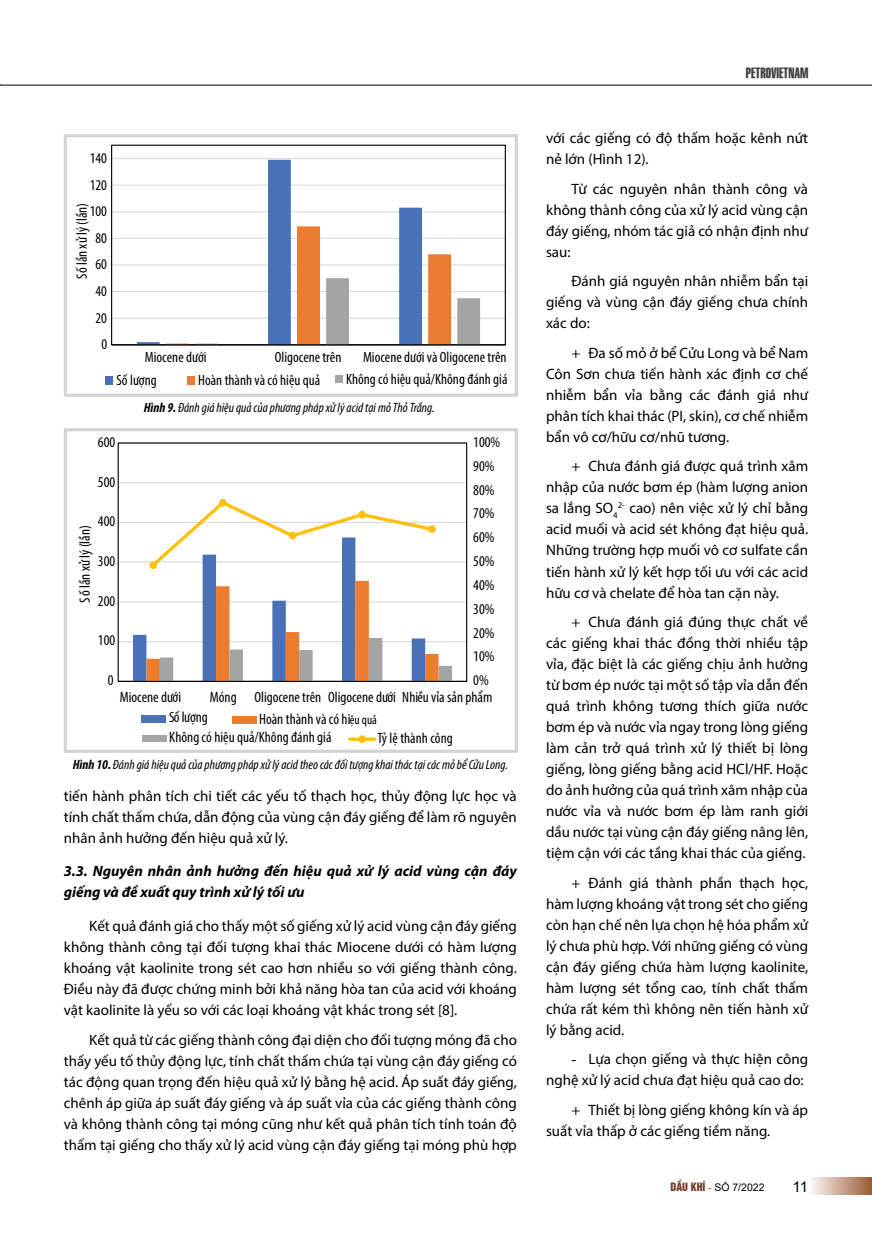
<style>
.page{position:relative;width:872px;height:1234px;background:#fff}
.page>*{position:absolute;margin:0;border:0;box-sizing:border-box;transform-origin:0 0}
.t1{font:15px/21px "Myriad Pro";color:#000;text-align:justify}
.t2{font:condensed 15px/18.5px "Myriad Pro";color:#000}
.t3{font:italic 700 15px/21px "Myriad Pro";color:#000}
.t4{font:15px "Arial";color:#000}
.t5{font:14.25px "SFU Swiss BT Extra Compressed";color:#414042}
.t6{font:italic condensed 13.5px "Myriad Pro";color:#000}
.t7{font:10.5px "Arial";color:#000}
.s1{font-weight:700}
.s2{font-size:12.9px}
.s3{font-family:"Times New Roman"}
.s4{font-family:"UTM Helvet Ins";color:#733c27}
.s5{font-family:"Times New Roman";color:#733c27}
</style>
<div class="page">
<hr style="left:0;top:85px;width:872px;height:1px;background:#000">
<div style="left:808px;top:1177px;width:64px;height:17px;background:linear-gradient(to right,#fefefd,#9e5b38)"></div>
<hr style="left:112px;top:158px;width:393px;height:1px;background:#dad9d9">
<hr style="left:112px;top:184px;width:393px;height:2px;background:#dad9d9">
<hr style="left:112px;top:211px;width:393px;height:1px;background:#dad9d9">
<hr style="left:112px;top:238px;width:393px;height:1px;background:#dad9d9">
<hr style="left:112px;top:264px;width:393px;height:1px;background:#dad9d9">
<hr style="left:112px;top:291px;width:393px;height:1px;background:#dad9d9">
<hr style="left:112px;top:317px;width:393px;height:2px;background:#dad9d9">
<div style="left:111px;top:145px;width:395px;height:200px;border:1px solid #000"></div>
<svg style="left:137px;top:160px;width:285px;height:184px"></svg>
<svg style="left:166px;top:226px;width:314px;height:118px"></svg>
<hr style="left:112px;top:344px;width:393px;height:1px;background:#000">
<div style="left:105px;top:376px;width:8px;height:9px;background:#4971b8"></div>
<div style="left:187px;top:377px;width:8px;height:8px;background:#ec7d30"></div>
<div style="left:334px;top:375px;width:8px;height:8px;background:#a5a4a4"></div>
<div style="left:64px;top:134px;width:454px;height:262px;border:3px solid #d1d3d4"></div>
<hr style="left:118px;top:482px;width:349px;height:1px;background:#dad9d9">
<hr style="left:118px;top:522px;width:349px;height:1px;background:#dad9d9">
<hr style="left:118px;top:561px;width:349px;height:1px;background:#dad9d9">
<hr style="left:118px;top:601px;width:349px;height:1px;background:#dad9d9">
<hr style="left:118px;top:641px;width:349px;height:1px;background:#dad9d9">
<hr style="left:118px;top:680px;width:349px;height:1px;background:#000">
<svg style="left:133px;top:498px;width:319px;height:183px"></svg>
<div style="left:149px;top:561px;width:8px;height:8px;border:1px solid #fdc010;border-radius:50%"></div>
<div style="left:219px;top:499px;width:7px;height:7px;background:#fdc010;border-radius:50%"></div>
<div style="left:219px;top:499px;width:8px;height:7px;border:1px solid #fdc010;border-radius:50%"></div>
<div style="left:289px;top:532px;width:7px;height:7px;background:#fdc010;border-radius:50%"></div>
<div style="left:289px;top:531px;width:7px;height:8px;border:1px solid #fdc010;border-radius:50%"></div>
<div style="left:359px;top:511px;width:6px;height:7px;background:#fdc010;border-radius:50%"></div>
<div style="left:358px;top:510px;width:8px;height:8px;border:1px solid #fdc010;border-radius:50%"></div>
<div style="left:429px;top:525px;width:6px;height:7px;background:#fdc010;border-radius:50%"></div>
<div style="left:428px;top:525px;width:8px;height:7px;border:1px solid #fdc010;border-radius:50%"></div>
<div style="left:141px;top:714px;width:25px;height:7px;background:#4971b8"></div>
<div style="left:232px;top:716px;width:24px;height:7px;background:#ec7d30"></div>
<div style="left:142px;top:734px;width:25px;height:7px;background:#a5a4a4"></div>
<hr style="left:350px;top:737px;width:25px;height:3px;background:#fdc010">
<div style="left:358px;top:735px;width:8px;height:7px;border:1px solid #fdc010;border-radius:50%"></div>
<div style="left:64px;top:428px;width:454px;height:324px;border:3px solid #d1d3d4"></div>
<p class="t2" style="left:90px;top:149px;width:19px">140</p>
<p class="t2" style="left:90px;top:175px;width:19px">120</p>
<p class="t2" style="left:72px;top:279px;width:77px;rotate:-90deg">Số lần xử lý (lần)</p>
<p class="t2" style="left:90px;top:202px;width:19px">100</p>
<p class="t2" style="left:96px;top:228px;width:13px">80</p>
<p class="t2" style="left:96px;top:255px;width:13px">60</p>
<p class="t2" style="left:96px;top:281px;width:13px">40</p>
<p class="t2" style="left:96px;top:308px;width:13px">20</p>
<p class="t2" style="left:101px;top:335px;width:7px">0</p>
<p class="t2" style="left:145px;top:348px;width:63px">Miocene dưới</p>
<p class="t2" style="left:275px;top:348px;width:68px">Oligocene trên</p>
<p class="t2" style="left:363px;top:348px;width:145px">Miocene dưới và Oligocene trên</p>
<p class="t2" style="left:117px;top:371px;width:42px">Số lượng</p>
<p class="t2" style="left:198px;top:371px;width:124px">Hoàn thành và có hiệu quả</p>
<p class="t2" style="left:346px;top:369px;width:163px">Không có hiệu quả/Không đánh giá</p>
<p class="t6" style="left:144px;top:399px;width:292px"><span class="s1">Hình 9.</span> Đánh giá hiệu quả của phương pháp xử lý acid tại mỏ Thỏ Trắng.</p>
<p class="t2" style="left:98px;top:432px;width:19px">600</p>
<p class="t2" style="left:98px;top:472px;width:19px">500</p>
<p class="t2" style="left:98px;top:512px;width:19px">400</p>
<p class="t2" style="left:76px;top:602px;width:79px;rotate:-90deg">Số lần xử lý (lần)</p>
<p class="t2" style="left:98px;top:551px;width:19px">300</p>
<p class="t2" style="left:98px;top:591px;width:19px">200</p>
<p class="t2" style="left:98px;top:631px;width:19px">100</p>
<p class="t2" style="left:108px;top:670px;width:7px">0</p>
<p class="t2" style="left:473px;top:432px;width:28px">100%</p>
<p class="t2" style="left:473px;top:456px;width:23px">90%</p>
<p class="t2" style="left:473px;top:480px;width:23px">80%</p>
<p class="t2" style="left:473px;top:504px;width:23px">70%</p>
<p class="t2" style="left:473px;top:527px;width:23px">60%</p>
<p class="t2" style="left:473px;top:551px;width:23px">50%</p>
<p class="t2" style="left:473px;top:575px;width:23px">40%</p>
<p class="t2" style="left:473px;top:599px;width:23px">30%</p>
<p class="t2" style="left:473px;top:623px;width:23px">20%</p>
<p class="t2" style="left:473px;top:647px;width:23px">10%</p>
<p class="t2" style="left:473px;top:670px;width:17px">0%</p>
<p class="t2" style="left:120px;top:687px;width:63px">Miocene dưới</p>
<p class="t2" style="left:210px;top:687px;width:284px">Móng Oligocene trên Oligocene dưới Nhiều vỉa sản phẩm</p>
<p class="t2" style="left:169px;top:707px;width:40px">Số lượng</p>
<p class="t2" style="left:169px;top:709px;width:209px;text-indent:90px">Hoàn thành và có hi<span class="s2">ệu quả<br></span>Không có hiệu quả/Không đánh giá</p>
<p class="t2" style="left:377px;top:728px;width:77px">Tỷ lệ thành công</p>
<p class="t6" style="left:73px;top:756px;width:436px"><span class="s1">Hình 10.</span> Đánh giá hiệu quả của phương pháp xử lý acid theo các đối tượng khai thác tại các mỏ bể Cửu Long.</p>
<p class="t1" style="left:64px;top:784px;width:454px">tiến hành phân tích chi tiết các yếu tố thạch học, thủy động lực học và tính chất thấm chứa, dẫn động của vùng cận đáy giếng để làm rõ nguyên nhân ảnh hưởng đến hiệu quả xử lý.</p>
<p class="t3" style="left:64px;top:860px;width:454px">3.3. Nguyên nhân ảnh hưởng đến hiệu quả xử lý acid vùng cận đáy giếng và đề xuất quy trình xử lý tối ưu</p>
<p class="t1" style="left:64px;top:915px;width:454px;text-indent:26px">Kết quả đánh giá cho thấy một số giếng xử lý acid vùng cận đáy giếng không thành công tại đối tượng khai thác Miocene dưới có hàm lượng khoáng vật kaolinite trong sét cao hơn nhiều so với giếng thành công.<br>Điều này đã được chứng minh bởi khả năng hòa tan của acid với khoáng vật kaolinite là yếu so với các loại khoáng vật khác trong sét [8].</p>
<p class="t1" style="left:64px;top:1028px;width:454px;text-indent:26px">Kết quả từ các giếng thành công đại diện cho đối tượng móng đã cho thấy yếu tố thủy động lực, tính chất thấm chứa tại vùng cận đáy giếng có tác động quan trọng đến hiệu quả xử lý bằng hệ acid. Áp suất đáy giếng, chênh áp giữa áp suất đáy giếng và áp suất vỉa của các giếng thành công và không thành công tại móng cũng như kết quả phân tích tính toán độ thấm tại giếng cho thấy xử lý acid vùng cận đáy giếng tại móng phù hợp</p>
<p class="t5" style="left:746px;top:62px;width:64px">PETROVIETNAM</p>
<p class="t1" style="left:546px;top:127px;width:264px">với các giếng có độ thấm hoặc kênh nứt nẻ lớn (Hình 12).</p>
<p class="t1" style="left:546px;top:178px;width:264px;text-indent:26px">Từ các nguyên nhân thành công và không thành công của xử lý acid vùng cận đáy giếng, nhóm tác giả có nhận định như sau:</p>
<p class="t1" style="left:546px;top:270px;width:264px;text-indent:26px">Đánh giá nguyên nhân nhiễm bẩn tại giếng và vùng cận đáy giếng chưa chính xác do:</p>
<p class="t1" style="left:546px;top:342px;width:264px;text-indent:26px">+ Đa số mỏ ở bể Cửu Long và bể Nam Côn Sơn chưa tiến hành xác định cơ chế nhiễm bẩn vỉa bằng các đánh giá như phân tích khai thác (PI, skin), cơ chế nhiễm bẩn vô cơ/hữu cơ/nhũ tương.</p>
<p class="t1" style="left:546px;top:455px;width:264px;text-indent:26px">+ Chưa đánh giá được quá trình xâm nhập của nước bơm ép (hàm lượng anion sa lắng SO<sub>4</sub><sup>2-</sup> cao) nên việc xử lý chỉ bằng acid muối và acid sét không đạt hiệu quả.<br>Những trường hợp muối vô cơ sulfate cần tiến hành xử lý kết hợp tối ưu với các acid hữu cơ và chelate để hòa tan cặn này.</p>
<p class="t1" style="left:546px;top:611px;width:264px;text-indent:26px">+ Chưa đánh giá đúng thực chất về các giếng khai thác đồng thời nhiều tập vỉa, đặc biệt là các giếng chịu ảnh hưởng từ bơm ép nước tại một số tập vỉa dẫn đến quá trình không tương thích giữa nước bơm ép và nước vỉa ngay trong lòng giếng làm cản trở quá trình xử lý thiết bị lòng giếng, lòng giếng bằng acid HCl/HF. Hoặc do ảnh hưởng của quá trình xâm nhập của nước vỉa và nước bơm ép làm ranh giới dầu nước tại vùng cận đáy giếng nâng lên, tiệm cận với các tầng khai thác của giếng.</p>
<p class="t1" style="left:546px;top:871px;width:264px;text-indent:26px">+ Đánh giá thành phần thạch học, hàm lượng khoáng vật trong sét cho giếng còn hạn chế nên lựa chọn hệ hóa phẩm xử lý chưa phù hợp. Với những giếng có vùng cận đáy giếng chứa hàm lượng kaolinite, hàm lượng sét tổng cao, tính chất thấm chứa rất kém thì không nên tiến hành xử lý bằng acid.</p>
<p class="t1" style="left:546px;top:1048px;width:264px;text-align:right"><span class="s3">-</span> Lựa chọn giếng và thực hiện công nghệ xử lý acid chưa đạt hiệu quả cao do:</p>
<p class="t1" style="left:546px;top:1098px;width:264px;text-indent:26px">+ Thiết bị lòng giếng không kín và áp suất vỉa thấp ở các giếng tiềm năng.</p>
<p class="t7" style="left:670px;top:1179px;width:96px"><span class="s4">DẦU KHÍ</span> <span class="s5">-</span> SỐ 7/2022</p>
<p class="t4" style="left:792px;top:1175px;width:17px">11</p>
</div>
